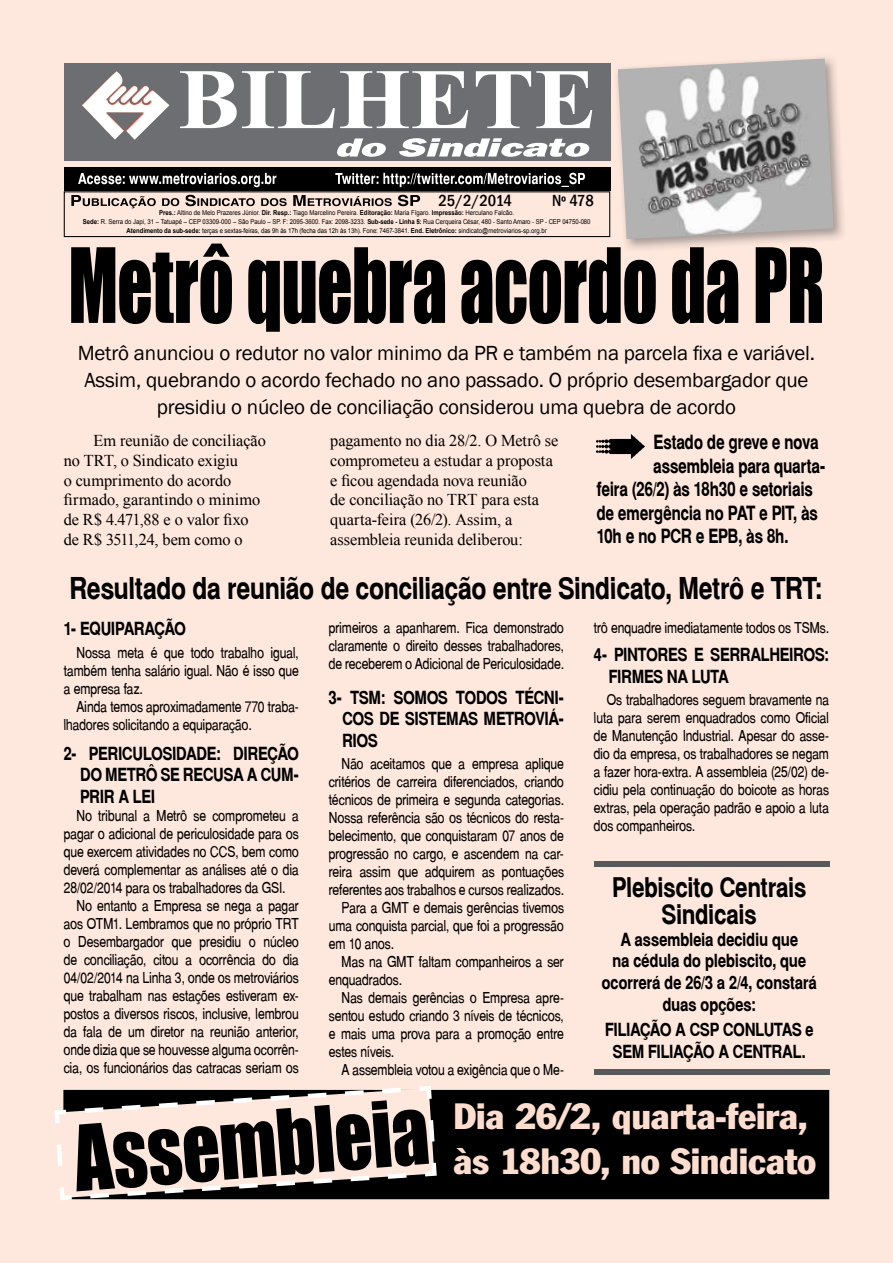
<style>
.page{position:relative;width:893px;height:1263px;background:#fee7dc}
.page>*{position:absolute;margin:0;border:0;box-sizing:border-box;transform-origin:0 0}
.t1{font:95.7px "Impact";letter-spacing:-.01em;color:#000;scale:.73 1}
.t2{font:condensed 36px/45px "Franklin Gothic";letter-spacing:-.01em;color:#fdddce;scale:1.1 1}
.t3{font:700 30px "Switzerland Narrow";color:#000}
.t4{font:700 27px/27px "Switzerland Narrow";color:#000;text-align:center}
.t5{font:21px/27px "Franklin Gothic";letter-spacing:-.01em;color:#000;text-align:center}
.t6{font:700 19.5px "Switzerland Narrow";color:#000;scale:.95 1}
.t7{font:700 18px/21.6px "Switzerland Narrow";letter-spacing:-.035em;color:#000;text-align:justify}
.t8{font:16.5px/19.8px "Times New Roman";letter-spacing:-.005em;color:#000}
.t9{font:500 condensed 16.5px "Franklin Gothic";color:#000}
.t10{font:15px/18px "Switzerland Narrow Plain";letter-spacing:-.02em;color:#000;text-align:justify}
.t11{font:6.75px/9px "Arial";color:#000;text-align:center;scale:.89 1}
.s1{font-weight:700}
</style>
<div class="page">
<div style="left:64px;top:63px;width:546px;height:98px;background:#6d6e71"></div>
<svg style="left:337px;top:138px;width:252px;height:19px"></svg>
<svg style="left:180px;top:71px;width:412px;height:57px"></svg>
<div style="left:64px;top:167px;width:546px;height:23px;background:#000"></div>
<img style="left:82px;top:71px;width:87px;height:69px">
<img style="left:617px;top:65px;width:226px;height:184px">
<img style="left:618px;top:58px;width:216px;height:181px">
<img style="left:597px;top:434px;width:47px;height:25px">
<svg style="left:64px;top:173px;width:546px;height:64px"></svg>
<div style="left:437px;top:1090px;width:392px;height:109px;background:#000"></div>
<svg style="left:54px;top:1086px;width:383px;height:114px"></svg>
<div style="left:594px;top:861px;width:235px;height:6px;background:#58595b"></div>
<div style="left:594px;top:1069px;width:235px;height:6px;background:#58595b"></div>
<p class="t9" style="left:438px;top:189px;width:75px">25/2/2014</p>
<p class="t9" style="left:552px;top:189px;width:43px">Nº 478</p>
<p class="t11" style="left:83px;top:209px;width:572px"><span class="s1">Pres.:</span> Altino de Melo Prazeres Júnior. <span class="s1">Dir. Resp.:</span> Tiago Marcelino Pereira. <span class="s1">Editoração:</span> Maria Fígaro. <span class="s1">Impressão:</span> Herculano Falcão.<br><span class="s1">Sede:</span> R. Serra do Japi, 31 – Tatuapé – CEP 03309-000 – São Paulo – SP. F: 2095-3600. Fax: 2098-3233. <span class="s1">Sub-sede - Linha 5:</span> Rua Cerqueira César, 480 - Santo Amaro - SP - CEP 04750-080<br><span class="s1">Atendimento da sub-sede:</span> terças e sextas-feiras, das 9h às 17h (fecha das 12h às 13h). Fone: 7467-3841. <span class="s1">End. Eletrônico:</span> sindicato@metroviarios-sp.org.br</p>
<h1 class="t1" style="left:68px;top:211px;width:1037px">Metrô quebra acordo da PR</h1>
<h3 class="t5" style="left:78px;top:340px;width:739px">Metrô anunciou o redutor no valor minimo da PR e também na parcela fixa e variável.<br>Assim, quebrando o acordo fechado no ano passado. O próprio desembargador que presidiu o núcleo de conciliação considerou uma quebra de acordo</h3>
<p class="t8" style="left:64px;top:430px;width:204px;text-indent:30px">Em reunião de conciliação no TRT, o Sindicato exigiu<br>o cumprimento do acordo firmado, garantindo o minimo de R$ 4.471,88 e o valor fixo de R$ 3511,24, bem como o</p>
<p class="t8" style="left:330px;top:430px;width:230px">pagamento no dia 28/2. O Metrô se comprometeu a estudar a proposta e ficou agendada nova reunião<br>de conciliação no TRT para esta quarta-feira (26/2). Assim, a assembleia reunida deliberou:</p>
<h3 class="t6" style="left:653px;top:431px;width:176px">Estado de greve e nova</h3>
<h3 class="t6" style="left:653px;top:454px;width:183px">assembleia para quarta-</h3>
<h3 class="t6" style="left:597px;top:478px;width:230px">feira (26/2) às 18h30 e setoriais</h3>
<h3 class="t6" style="left:597px;top:501px;width:235px">de emergência no PAT e PIT, às</h3>
<h3 class="t6" style="left:597px;top:525px;width:204px">10h e no PCR e EPB, às 8h.</h3>
<h3 class="t3" style="left:70px;top:571px;width:755px">Resultado da reunião de conciliação entre Sindicato, Metrô e TRT:</h3>
<p class="t7" style="left:64px;top:618px;width:124px">1- EQUIPARAÇÃO</p>
<p class="t10" style="left:64px;top:643px;width:237px;text-indent:13px">Nossa meta é que todo trabalho igual, também tenha salário igual. Não é isso que a empresa faz.</p>
<p class="t10" style="left:64px;top:697px;width:237px;text-indent:13px">Ainda temos aproximadamente 770 traba&shy;lhadores solicitando a equiparação.</p>
<p class="t7" style="left:80px;top:742px;width:221px;text-indent:-17px">2- PERICULOSIDADE: DIREÇÃO DO METRÔ SE RECUSA A CUM-PRIR A LEI</p>
<p class="t10" style="left:77px;top:806px;width:224px">No tribunal a Metrô se comprometeu a</p>
<p class="t10" style="left:64px;top:824px;width:237px">pagar o adicional de periculosidade para os</p>
<p class="t10" style="left:64px;top:842px;width:237px">que exercem atividades no CCS, bem como</p>
<p class="t10" style="left:64px;top:860px;width:237px">deverá complementar as análises até o dia</p>
<p class="t10" style="left:64px;top:878px;width:224px">28/02/2014 para os trabalhadores da GSI.</p>
<p class="t10" style="left:77px;top:896px;width:224px">No entanto a Empresa se nega a pagar</p>
<p class="t10" style="left:64px;top:914px;width:237px">aos OTM1. Lembramos que no próprio TRT</p>
<p class="t10" style="left:64px;top:932px;width:237px">o Desembargador que presidiu o núcleo</p>
<p class="t10" style="left:64px;top:950px;width:237px">de conciliação, citou a ocorrência do dia</p>
<p class="t10" style="left:64px;top:968px;width:237px">04/02/2014 na Linha 3, onde os metroviários</p>
<p class="t10" style="left:64px;top:986px;width:237px">que trabalham nas estações estiveram ex-</p>
<p class="t10" style="left:64px;top:1004px;width:237px">postos a diversos riscos, inclusive, lembrou</p>
<p class="t10" style="left:64px;top:1022px;width:237px">da fala de um diretor na reunião anterior,</p>
<p class="t10" style="left:64px;top:1040px;width:237px">onde dizia que se houvesse alguma ocorrên-</p>
<p class="t10" style="left:64px;top:1058px;width:237px">cia, os funcionários das catracas seriam os</p>
<p class="t10" style="left:329px;top:619px;width:237px">primeiros a apanharem. Fica demonstrado claramente o direito desses trabalhadores, de receberem o Adicional de Periculosidade.</p>
<p class="t7" style="left:342px;top:686px;width:224px;text-indent:-13px">3- TSM: SOMOS TODOS TÉCNI-COS DE SISTEMAS METROVIÁ-RIOS</p>
<p class="t10" style="left:342px;top:754px;width:224px">Não aceitamos que a empresa aplique</p>
<p class="t10" style="left:329px;top:772px;width:237px">critérios de carreira diferenciados, criando</p>
<p class="t10" style="left:329px;top:790px;width:237px">técnicos de primeira e segunda categorias.</p>
<p class="t10" style="left:329px;top:808px;width:237px">Nossa referência são os técnicos do resta-</p>
<p class="t10" style="left:329px;top:826px;width:237px">belecimento, que conquistaram 07 anos de</p>
<p class="t10" style="left:329px;top:844px;width:237px">progressão no cargo, e ascendem na car-</p>
<p class="t10" style="left:329px;top:862px;width:237px">reira assim que adquirem as pontuações</p>
<p class="t10" style="left:329px;top:880px;width:237px">referentes aos trabalhos e cursos realizados.</p>
<p class="t10" style="left:342px;top:898px;width:224px">Para a GMT e demais gerências tivemos</p>
<p class="t10" style="left:329px;top:916px;width:237px">uma conquista parcial, que foi a progressão</p>
<p class="t10" style="left:329px;top:934px;width:67px">em 10 anos.</p>
<p class="t10" style="left:342px;top:952px;width:224px">Mas na GMT faltam companheiros a ser</p>
<p class="t10" style="left:329px;top:970px;width:75px">enquadrados.</p>
<p class="t10" style="left:342px;top:988px;width:224px">Nas demais gerências o Empresa apre-</p>
<p class="t10" style="left:329px;top:1006px;width:237px">sentou estudo criando 3 níveis de técnicos,</p>
<p class="t10" style="left:329px;top:1024px;width:237px">e mais uma prova para a promoção entre</p>
<p class="t10" style="left:329px;top:1042px;width:67px">estes níveis.</p>
<p class="t10" style="left:342px;top:1060px;width:224px">A assembleia votou a exigência que o Me-</p>
<p class="t10" style="left:594px;top:619px;width:237px">trô enquadre imediatamente todos os TSMs.</p>
<p class="t7" style="left:609px;top:644px;width:222px;text-indent:-15px">4- PINTORES E SERRALHEIROS:<br>FIRMES NA LUTA</p>
<p class="t10" style="left:594px;top:690px;width:237px;text-indent:13px">Os trabalhadores seguem bravamente na luta para serem enquadrados como Oficial de Manutenção Industrial. Apesar do asse&shy;dio da empresa, os trabalhadores se negam a fazer hora-extra. A assembleia (25/02) de&shy;cidiu pela continuação do boicote as horas extras, pela operação padrão e apoio a luta dos companheiros.</p>
<h3 class="t4" style="left:612px;top:874px;width:196px">Plebiscito Centrais<br>Sindicais</h3>
<p class="t7" style="left:602px;top:928px;width:217px;text-align:center">A assembleia decidiu que<br>na cédula do plebiscito, que ocorrerá de 26/3 a 2/4, constará duas opções:</p>
<p class="t7" style="left:605px;top:1019px;width:210px;text-align:center">FILIAÇÃO A CSP CONLUTAS e<br>SEM FILIAÇÃO A CENTRAL.</p>
<h2 class="t2" style="left:454px;top:1093px;width:331px">Dia 26/2, quarta-feira, às 18h30, no Sindicato</h2>
</div>
